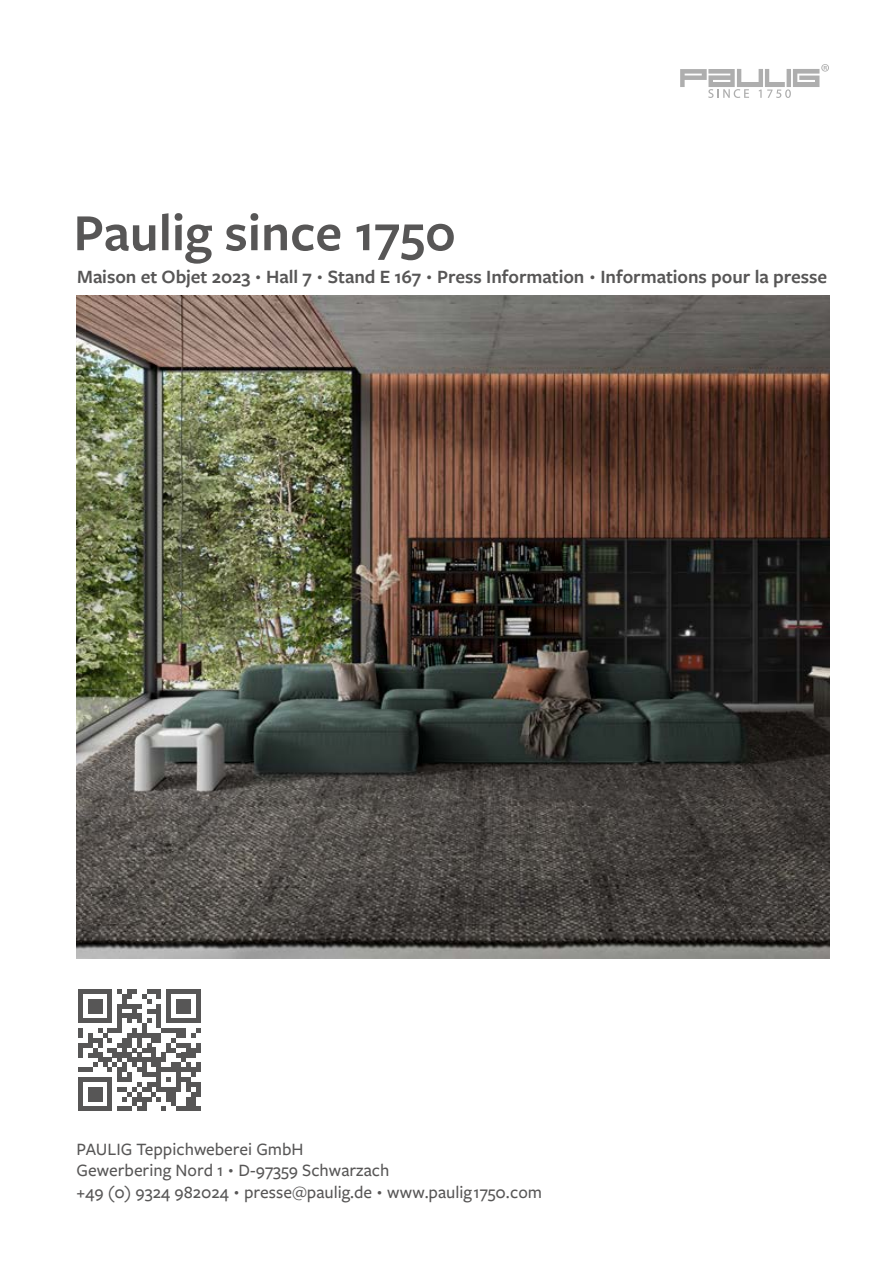
<style>
.page{position:relative;width:893px;height:1263px;background:#fff}
.page>*{position:absolute;margin:0;border:0;box-sizing:border-box;transform-origin:0 0}
.t1{font:600 54px "Freight Sans Pro";color:#575656}
.t2{font:600 19.5px "Freight Sans Pro";letter-spacing:-.005em;color:#575656}
.t3{font:500 18px/21.6px "Freight Sans Pro";color:#575656}
.s1{font-family:"Morgan Sn Lining";font-weight:400}
</style>
<div class="page">
<img style="left:77px;top:296px;width:752px;height:663px">
<svg style="left:78px;top:989px;width:122px;height:122px"></svg>
<svg style="left:680px;top:64px;width:149px;height:34px"></svg>
<h1 class="t1" style="left:73px;top:196px;width:384px">Paulig since 1750</h1>
<p class="t2" style="left:77px;top:264px;width:751px">Maison et Objet 2023 <span class="s1">·</span> Hall 7 <span class="s1">·</span> Stand E 167 <span class="s1">·</span> Press Information <span class="s1">·</span> Informations pour la presse</p>
<p class="t3" style="left:77px;top:1137px;width:467px">PAULIG Teppichweberei GmbH<br>Gewerbering Nord 1 <span class="s1">·</span> D-97359 Schwarzach<br>+49 (0) 9324 982024 <span class="s1">·</span> presse@paulig.de <span class="s1">·</span> www.paulig 1750.com</p>
</div>
